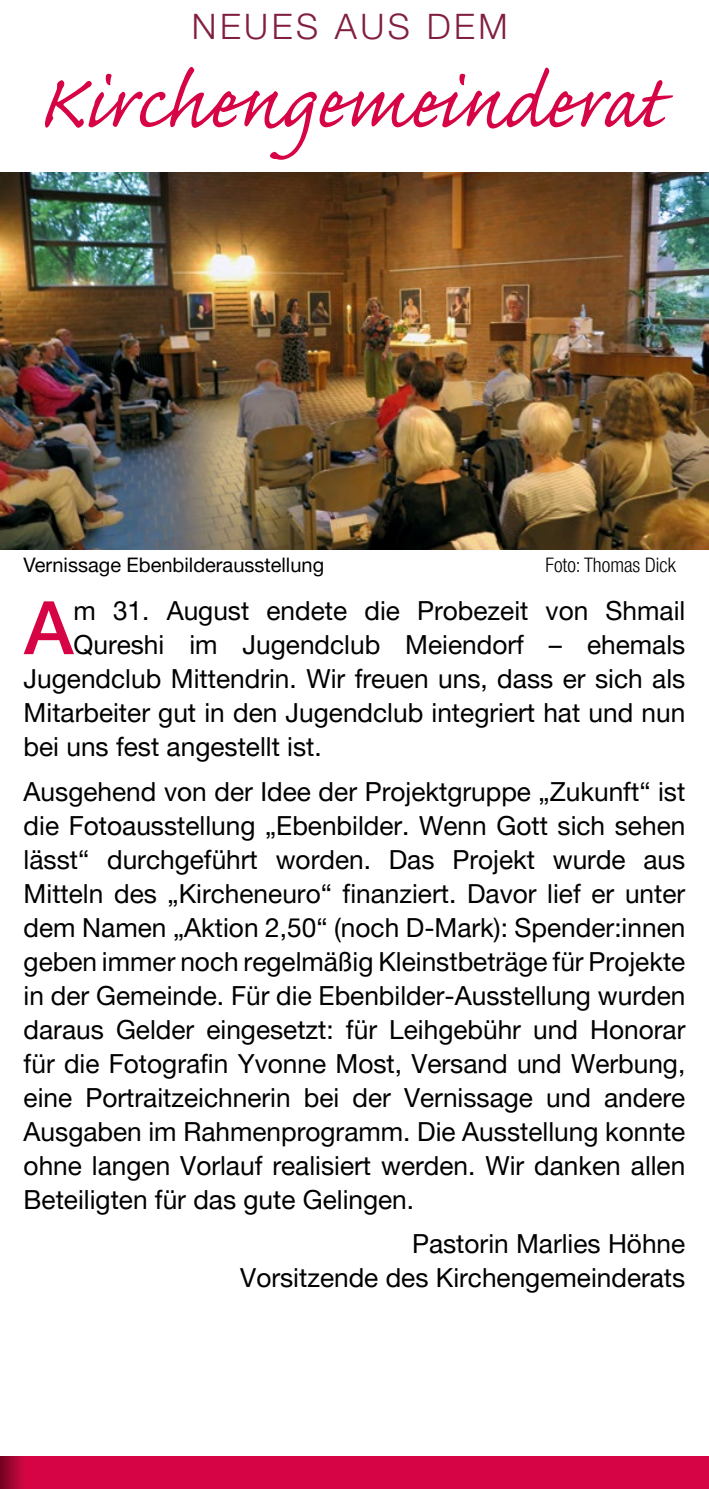
<style>
.page{position:relative;width:709px;height:1489px;background:#fff}
.page>*{position:absolute;margin:0;border:0;box-sizing:border-box;transform-origin:0 0}
.t1{font:97.5px "Caflisch Script Pro";letter-spacing:-.005em;color:#d60445}
.t2{font:500 73.75px "Helvetica Neue LT Pro";color:#d60445}
.t3{font:300 35px "Helvetica Neue LT Pro";letter-spacing:.1em;color:#811f42}
.t4{font:26.25px/34px "Helvetica Neue LT Pro";color:#000;text-align:justify}
.t5{font:20px "Helvetica Neue LT Pro";color:#000}
.t6{font:300 condensed 20px "Helvetica Neue LT Pro";color:#000}
</style>
<div class="page">
<div style="left:0;top:1456px;width:709px;height:32px;background:#d60445"></div>
<svg style="left:0;top:1456px;width:23px;height:32px"></svg>
<img style="left:0;top:172px;width:709px;height:377px">
<h3 class="t3" style="left:192px;top:5px;width:317px">NEUES AUS DEM</h3>
<h1 class="t1" style="left:36px;top:52px;width:628px">Kirchengemeinderat</h1>
<p class="t5" style="left:24px;top:552px;width:302px">Vernissage Ebenbilderausstellung</p>
<p class="t6" style="left:545px;top:553px;width:132px">Foto: Thomas Dick</p>
<h2 class="t2" style="left:24px;top:583px;width:51px">A</h2>
<p class="t4" style="left:73px;top:593px;width:613px">m 31. August endete die Probezeit von Shmail</p>
<p class="t4" style="left:73px;top:627px;width:613px">Qureshi im Jugendclub Meiendorf – ehemals</p>
<p class="t4" style="left:24px;top:661px;width:663px">Jugendclub Mittendrin. Wir freuen uns, dass er sich als</p>
<p class="t4" style="left:24px;top:695px;width:663px">Mitarbeiter gut in den Jugendclub integriert hat und nun</p>
<p class="t4" style="left:24px;top:729px;width:300px">bei uns fest angestellt ist.</p>
<p class="t4" style="left:24px;top:774px;width:663px">Ausgehend von der Idee der Projektgruppe „Zukunft“ ist die Fotoausstellung „Ebenbilder. Wenn Gott sich sehen lässt“ durchgeführt worden. Das Projekt wurde aus Mitteln des „Kircheneuro“ finanziert. Davor lief er unter dem Namen „Aktion 2,50“ (noch D-Mark): Spender:innen geben immer noch regelmäßig Kleinstbeträge für Projekte in der Gemeinde. Für die Ebenbilder-Ausstellung wurden daraus Gelder eingesetzt: für Leihgebühr und Honorar für die Fotografin Yvonne Most, Versand und Werbung, eine Portraitzeichnerin bei der Vernissage und andere Ausgaben im Rahmenprogramm. Die Ausstellung konnte ohne langen Vorlauf realisiert werden. Wir danken allen Beteiligten für das gute Gelingen.</p>
<p class="t4" style="left:240px;top:1226px;width:446px;text-align:right">Pastorin Marlies Höhne<br>Vorsitzende des Kirchengemeinderats</p>
</div>
